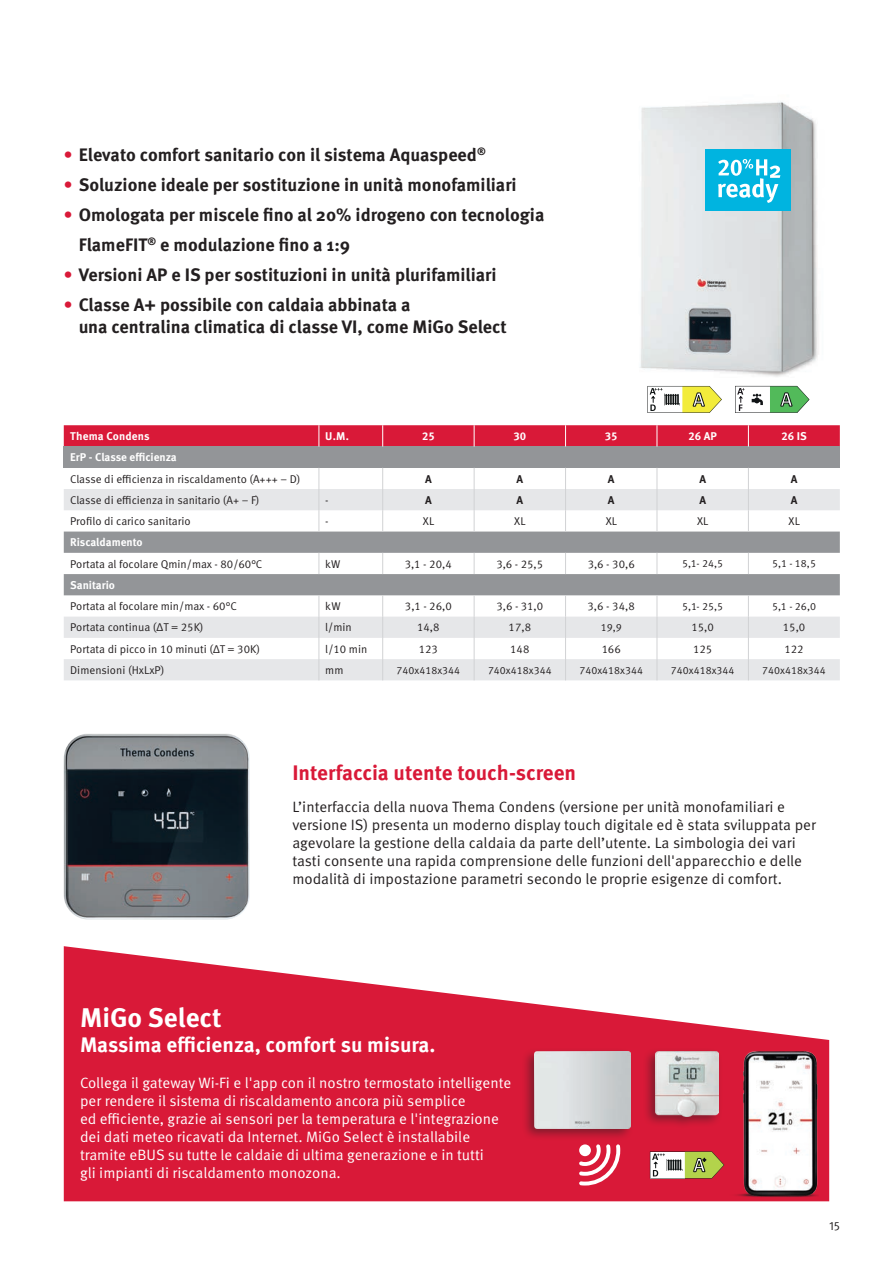
<style>
.page{position:relative;width:893px;height:1263px;background:#fff}
.page>*{position:absolute;margin:0;border:0;box-sizing:border-box;transform-origin:0 0}
.t1{font:700 27px "Meta Pro";color:#fff}
.t2{font:700 21px "Meta Pro";letter-spacing:-.005em;color:#fff}
.t3{font:700 21px "Meta Pro";color:#d91938}
.t4{font:700 18px/30px "Meta Pro";color:#231f20}
.t5{font:15px/18px "Meta Pro Norm";color:#231f20}
.t6{font:15px/18px "Meta Pro Norm";color:#fff}
.t7{font:12px "Meta Pro Norm";color:#231f20}
.t8{font:11.25px "Meta Pro Norm";color:#231f20}
.t9{font:700 11.25px "Meta Pro";color:#fff}
.t10{font:700 11.25px "Meta Pro";color:#231f20}
.t11{font:10.5px "Meta Pro Norm";color:#231f20}
.s1{color:#d91938}
</style>
<div class="page">
<img style="left:640px;top:101px;width:178px;height:299px">
<div style="left:64px;top:446px;width:776px;height:22px;background:#939598"></div>
<svg style="left:64px;top:489px;width:776px;height:191px;fill:#e9eaec"></svg>
<svg style="left:64px;top:531px;width:776px;height:64px;fill:#939598"></svg>
<svg style="left:319px;top:468px;width:1px;height:63px"></svg>
<svg style="left:382px;top:468px;width:1px;height:63px"></svg>
<svg style="left:474px;top:468px;width:1px;height:63px"></svg>
<svg style="left:565px;top:468px;width:1px;height:63px"></svg>
<svg style="left:657px;top:468px;width:1px;height:63px"></svg>
<svg style="left:748px;top:468px;width:1px;height:63px"></svg>
<svg style="left:319px;top:553px;width:1px;height:21px"></svg>
<svg style="left:382px;top:553px;width:1px;height:21px"></svg>
<svg style="left:474px;top:553px;width:1px;height:21px"></svg>
<svg style="left:565px;top:553px;width:1px;height:21px"></svg>
<svg style="left:657px;top:553px;width:1px;height:21px"></svg>
<svg style="left:748px;top:553px;width:1px;height:21px"></svg>
<svg style="left:319px;top:595px;width:1px;height:85px"></svg>
<svg style="left:382px;top:595px;width:1px;height:85px"></svg>
<svg style="left:474px;top:595px;width:1px;height:85px"></svg>
<svg style="left:565px;top:595px;width:1px;height:85px"></svg>
<svg style="left:657px;top:595px;width:1px;height:85px"></svg>
<svg style="left:748px;top:595px;width:1px;height:85px"></svg>
<div style="left:64px;top:425px;width:776px;height:21px;background:#d91938"></div>
<img style="left:64px;top:734px;width:186px;height:185px">
<div style="left:706px;top:149px;width:85px;height:61px;background:#00b4e0"></div>
<svg style="left:718px;top:159px;width:62px;height:44px"></svg>
<svg style="left:64px;top:946px;width:765px;height:255px;fill:#d91938"></svg>
<div style="left:522px;top:1047px;width:112px;height:94px;background:#231f20;opacity:.5"></div>
<img style="left:534px;top:1052px;width:96px;height:76px">
<div style="left:643px;top:1047px;width:80px;height:82px;background:#231f20;opacity:.5"></div>
<img style="left:656px;top:1051px;width:63px;height:65px">
<img style="left:729px;top:1051px;width:89px;height:146px">
<svg style="left:579px;top:1144px;width:41px;height:41px"></svg>
<svg style="left:650px;top:1151px;width:74px;height:27px"></svg>
<svg style="left:735px;top:386px;width:74px;height:27px"></svg>
<svg style="left:647px;top:386px;width:75px;height:27px"></svg>
<h3 class="t4" style="left:64px;top:139px;width:423px"><span class="s1">•</span> Elevato comfort sanitario con il sistema Aquaspeed<sup>®</sup></h3>
<h3 class="t4" style="left:64px;top:169px;width:454px"><span class="s1">•</span> Soluzione ideale per sostituzione in unità monofamiliari</h3>
<h3 class="t4" style="left:79px;top:199px;width:467px;text-indent:-15px"><span class="s1">•</span> Omologata per miscele fino al 20% idrogeno con tecnologia<br>FlameFIT<sup>®</sup> e modulazione fino a 1:9</h3>
<h3 class="t4" style="left:64px;top:259px;width:434px"><span class="s1">•</span> Versioni AP e IS per sostituzioni in unità plurifamiliari</h3>
<h3 class="t4" style="left:79px;top:293px;width:430px;line-height:21.6px;text-indent:-15px"><span class="s1">•</span> Classe A+ possibile con caldaia abbinata a<br>una centralina climatica di classe VI, come MiGo Select</h3>
<p class="t9" style="left:70px;top:427px;width:81px">Thema Condens</p>
<p class="t9" style="left:325px;top:427px;width:25px">U.M.</p>
<p class="t9" style="left:422px;top:427px;width:14px">25</p>
<p class="t9" style="left:513px;top:427px;width:14px">30</p>
<p class="t9" style="left:605px;top:427px;width:14px">35</p>
<p class="t9" style="left:688px;top:427px;width:30px">26 AP</p>
<p class="t9" style="left:781px;top:427px;width:27px">26 IS</p>
<p class="t9" style="left:70px;top:449px;width:108px">ErP - Classe efficienza</p>
<p class="t8" style="left:70px;top:470px;width:232px">Classe di efficienza in riscaldamento (A+++ − D)</p>
<p class="t10" style="left:425px;top:470px;width:8px">A</p>
<p class="t10" style="left:516px;top:470px;width:8px">A</p>
<p class="t10" style="left:608px;top:470px;width:8px">A</p>
<p class="t10" style="left:699px;top:470px;width:8px">A</p>
<p class="t10" style="left:791px;top:470px;width:8px">A</p>
<p class="t8" style="left:70px;top:491px;width:191px">Classe di efficienza in sanitario (A+ − F)</p>
<p class="t8" style="left:325px;top:491px;width:5px">-</p>
<p class="t10" style="left:425px;top:491px;width:8px">A</p>
<p class="t10" style="left:516px;top:491px;width:8px">A</p>
<p class="t10" style="left:608px;top:491px;width:8px">A</p>
<p class="t10" style="left:699px;top:491px;width:8px">A</p>
<p class="t10" style="left:791px;top:491px;width:8px">A</p>
<p class="t8" style="left:70px;top:513px;width:122px">Profilo di carico sanitario</p>
<p class="t8" style="left:325px;top:513px;width:5px">-</p>
<p class="t8" style="left:423px;top:513px;width:13px">XL</p>
<p class="t8" style="left:514px;top:513px;width:13px">XL</p>
<p class="t8" style="left:606px;top:513px;width:13px">XL</p>
<p class="t8" style="left:697px;top:513px;width:13px">XL</p>
<p class="t8" style="left:788px;top:513px;width:13px">XL</p>
<p class="t9" style="left:70px;top:534px;width:74px">Riscaldamento</p>
<p class="t8" style="left:70px;top:555px;width:194px">Portata al focolare Qmin/max - 80/60°C</p>
<p class="t8" style="left:325px;top:555px;width:17px">kW</p>
<p class="t8" style="left:405px;top:555px;width:49px">3,1 - 20,4</p>
<p class="t8" style="left:496px;top:555px;width:48px">3,6 - 25,5</p>
<p class="t8" style="left:588px;top:555px;width:49px">3,6 - 30,6</p>
<p class="t11" style="left:682px;top:556px;width:43px">5,1- 24,5</p>
<p class="t11" style="left:772px;top:556px;width:45px">5,1 - 18,5</p>
<p class="t9" style="left:70px;top:576px;width:46px">Sanitario</p>
<p class="t8" style="left:70px;top:598px;width:168px">Portata al focolare min/max - 60°C</p>
<p class="t8" style="left:325px;top:598px;width:17px">kW</p>
<p class="t8" style="left:405px;top:598px;width:48px">3,1 - 26,0</p>
<p class="t8" style="left:496px;top:598px;width:48px">3,6 - 31,0</p>
<p class="t8" style="left:587px;top:598px;width:49px">3,6 - 34,8</p>
<p class="t11" style="left:682px;top:598px;width:43px">5,1- 25,5</p>
<p class="t11" style="left:772px;top:598px;width:45px">5,1 - 26,0</p>
<p class="t8" style="left:70px;top:619px;width:135px">Portata continua (ΔT = 25K)</p>
<p class="t8" style="left:325px;top:619px;width:28px">l/min</p>
<p class="t8" style="left:417px;top:619px;width:24px">14,8</p>
<p class="t8" style="left:509px;top:619px;width:24px">17,8</p>
<p class="t11" style="left:601px;top:620px;width:22px">19,9</p>
<p class="t8" style="left:691px;top:619px;width:24px">15,0</p>
<p class="t8" style="left:783px;top:619px;width:24px">15,0</p>
<p class="t8" style="left:70px;top:640px;width:191px">Portata di picco in 10 minuti (ΔT = 30K)</p>
<p class="t8" style="left:325px;top:640px;width:43px">l/10 min</p>
<p class="t8" style="left:419px;top:640px;width:21px">123</p>
<p class="t8" style="left:510px;top:640px;width:21px">148</p>
<p class="t8" style="left:602px;top:640px;width:21px">166</p>
<p class="t8" style="left:693px;top:640px;width:20px">125</p>
<p class="t8" style="left:785px;top:640px;width:21px">122</p>
<p class="t8" style="left:70px;top:662px;width:96px">Dimensioni (HxLxP)</p>
<p class="t8" style="left:325px;top:662px;width:20px">mm</p>
<p class="t11" style="left:397px;top:662px;width:65px">740x418x344</p>
<p class="t11" style="left:488px;top:662px;width:65px">740x418x344</p>
<p class="t11" style="left:579px;top:662px;width:65px">740x418x344</p>
<p class="t11" style="left:671px;top:662px;width:65px">740x418x344</p>
<p class="t11" style="left:762px;top:662px;width:65px">740x418x344</p>
<h2 class="t3" style="left:292px;top:756px;width:285px">Interfaccia utente touch-screen</h2>
<p class="t5" style="left:292px;top:796px;width:525px">L’interfaccia della nuova Thema Condens (versione per unità monofamiliari e versione IS) presenta un moderno display touch digitale ed è stata sviluppata per agevolare la gestione della caldaia da parte dell’utente. La simbologia dei vari tasti consente una rapida comprensione delle funzioni dell'apparecchio e delle modalità di impostazione parametri secondo le proprie esigenze di comfort.</p>
<h1 class="t1" style="left:80px;top:997px;width:143px">MiGo Select</h1>
<h2 class="t2" style="left:80px;top:1029px;width:357px">Massima efficienza, comfort su misura.</h2>
<p class="t6" style="left:80px;top:1073px;width:433px">Collega il gateway Wi-Fi e l'app con il nostro termostato intelligente per rendere il sistema di riscaldamento ancora più semplice<br>ed efficiente, grazie ai sensori per la temperatura e l'integrazione dei dati meteo ricavati da Internet. MiGo Select è installabile tramite eBUS su tutte le caldaie di ultima generazione e in tutti<br>gli impianti di riscaldamento monozona.</p>
<p class="t7" style="left:829px;top:1216px;width:12px">15</p>
</div>
